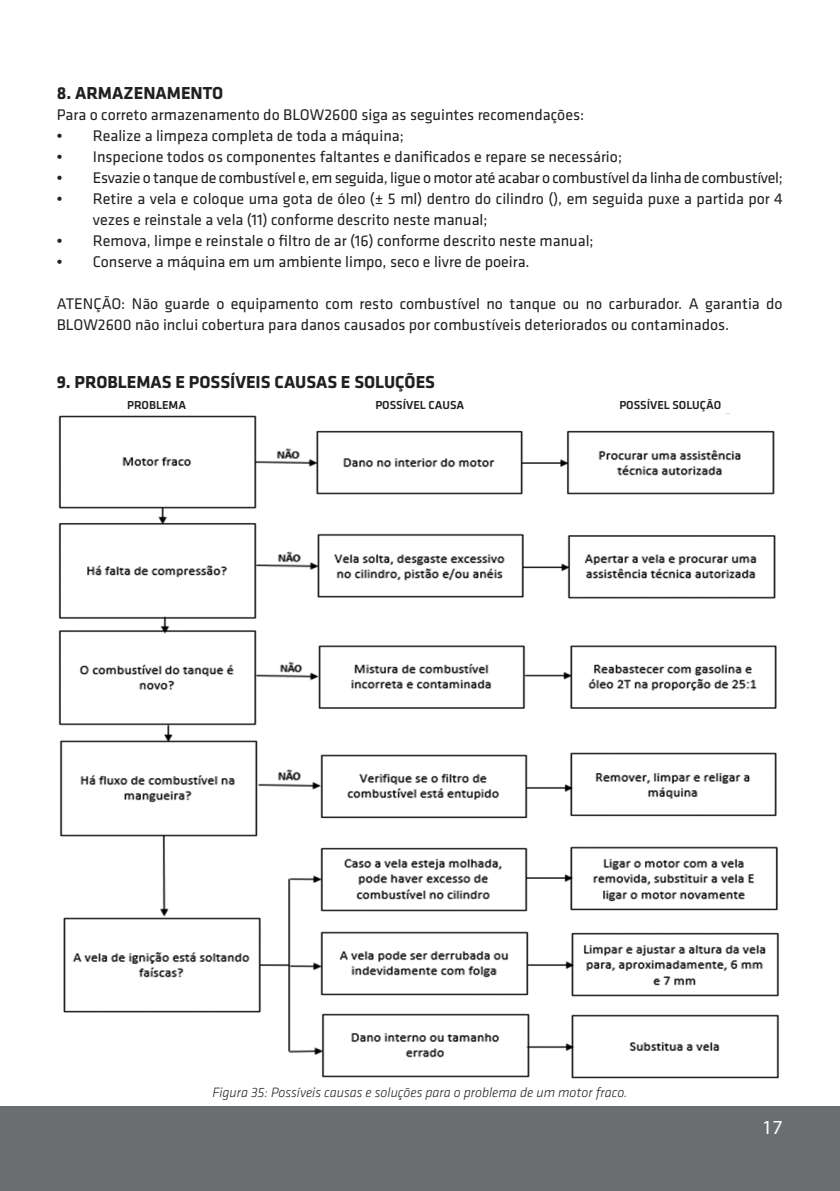
<style>
.page{position:relative;width:840px;height:1191px;background:#fff}
.page>*{position:absolute;margin:0;border:0;box-sizing:border-box;transform-origin:0 0}
.t1{font:20px "Myriad Pro";color:#fff}
.texto{font:700 18px "Klavika";color:#231f20}
.texto-2{font:16px/21px "Klavika";color:#231f20}
.texto-3{font:16px "Klavika";letter-spacing:-.02em;color:#231f20}
.texto-4{font:italic 300 14px "Klavika";color:#231f20}
.texto-5{font:500 12px "Klavika";color:#231f20}
.s1{font-family:"Myriad Pro";font-size:20px}
</style>
<div class="page">
<div style="left:0;top:1106px;width:839px;height:85px;background:#6c6d70"></div>
<img style="left:58px;top:413px;width:721px;height:666px">
<p class="texto" style="left:57px;top:83px;width:168px">8. ARMAZENAMENTO</p>
<p class="texto-2" style="left:57px;top:104px;width:528px">Para o correto armazenamento do BLOW2600 siga as seguintes recomendações:</p>
<p class="texto-2" style="left:57px;top:125px;width:348px"><span class="s1">•</span> Realize a limpeza completa de toda a máquina;</p>
<p class="texto-2" style="left:57px;top:146px;width:566px"><span class="s1">•</span> Inspecione todos os componentes faltantes e danificados e repare se necessário;</p>
<p class="texto-3" style="left:57px;top:169px;width:727px"><span class="s1">•</span> Esvazie o tanque de combustível e, em seguida, ligue o motor até acabar o combustível da linha de combustível;</p>
<p class="texto-2" style="left:93px;top:188px;width:691px;text-indent:-36px"><span class="s1">•</span> Retire a vela e coloque uma gota de óleo (± 5 ml) dentro do cilindro (), em seguida puxe a partida por 4 vezes e reinstale a vela (11) conforme descrito neste manual;</p>
<p class="texto-2" style="left:57px;top:230px;width:538px"><span class="s1">•</span> Remova, limpe e reinstale o filtro de ar (16) conforme descrito neste manual;</p>
<p class="texto-2" style="left:57px;top:251px;width:474px"><span class="s1">•</span> Conserve a máquina em um ambiente limpo, seco e livre de poeira.</p>
<p class="texto-2" style="left:57px;top:293px;width:727px">ATENÇÃO: Não guarde o equipamento com resto combustível no tanque ou no carburador. A garantia do<br>BLOW2600 não inclui cobertura para danos causados por combustíveis deteriorados ou contaminados.</p>
<p class="texto" style="left:57px;top:372px;width:379px">9. PROBLEMAS E POSSÍVEIS CAUSAS E SOLUÇÕES</p>
<p class="texto-5" style="left:127px;top:398px;width:61px">PROBLEMA</p>
<p class="texto-5" style="left:375px;top:398px;width:90px">POSSÍVEL CAUSA</p>
<p class="texto-5" style="left:619px;top:398px;width:103px">POSSÍVEL SOLUÇÃO</p>
<p class="texto-4" style="left:212px;top:1084px;width:416px">Figura 35: Possíveis causas e soluções para o problema de um motor fraco.</p>
<p class="t1" style="left:761px;top:1115px;width:22px">17</p>
</div>
